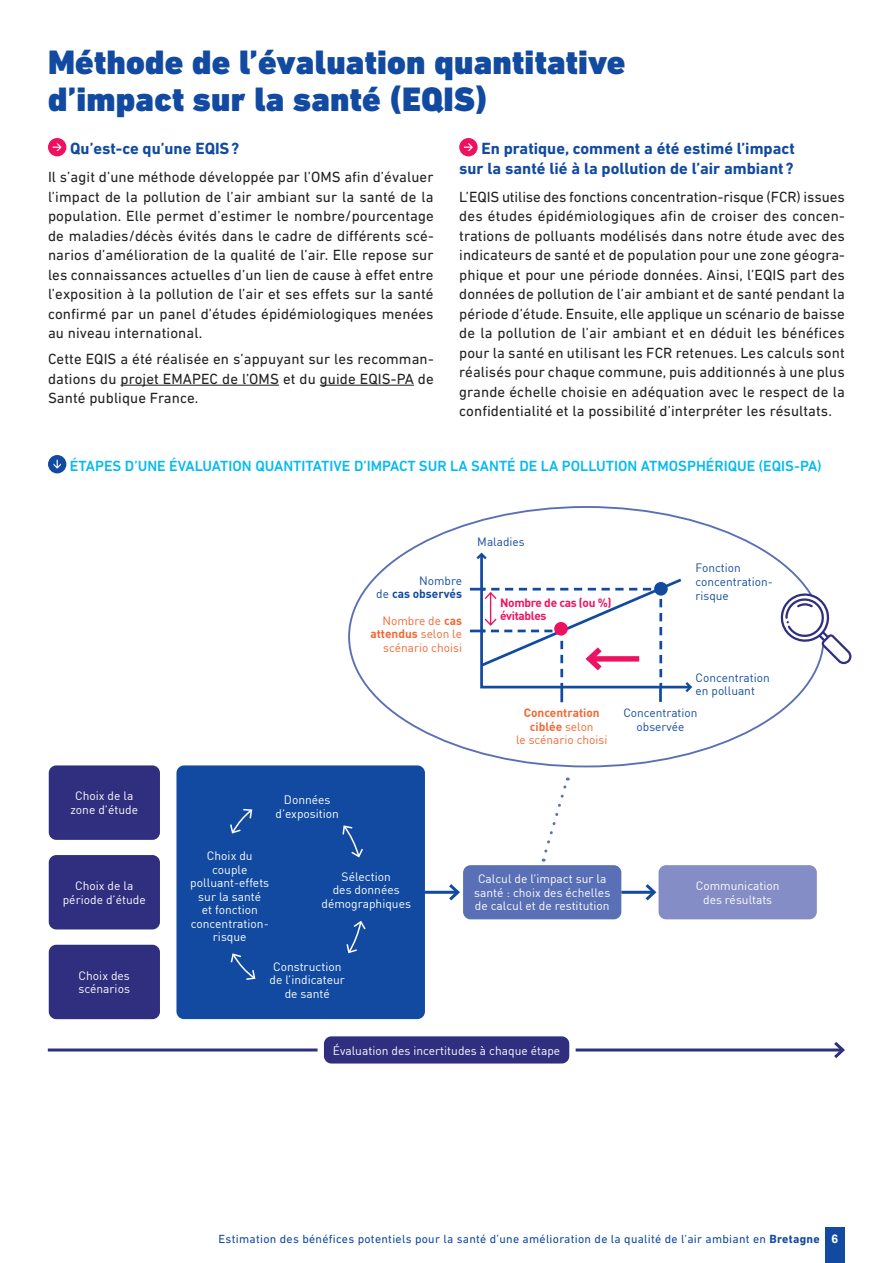
<style>
.page{position:relative;width:893px;height:1263px;background:#fff}
.page>*{position:absolute;margin:0;border:0;box-sizing:border-box;transform-origin:0 0}
.TITRE{font:900 34.5px/37.5px "DIN Next LT Pro";letter-spacing:.005em;color:#114aa0}
.ST1{font:700 16.5px/19.5px "DIN Next LT Pro";color:#114aa0;text-align:right}
.Texte_courant{font:15px/19.5px "DIN Next LT Pro";letter-spacing:.005em;color:#231f20;text-align:justify}
.Titre_Graph{font:500 15px "DIN Next LT Pro";color:#00baf1}
.t1{font:12px/13.5px "FFDIN Profor IIC";color:#fff;text-align:center}
.t2{font:12px "DIN Next LT Pro";letter-spacing:.025em;color:#114aa0}
.t3{font:11.85px/13.6px "FFDIN Profor IIC";color:#114aa0}
.t4{font:11.85px/13.6px "FFDIN Profor IIC";color:#f26833;text-align:right}
.t5{font:700 11.85px "FFDIN Profor IIC";letter-spacing:-.025em;color:#ed1261}
.t6{font:700 11.85px "FFDIN Profor IIC";color:#f26833}
.t7{font:700 11.85px "FFDIN Profor IIC";color:#114aa0}
.s1{font-weight:400}
.s2{font-weight:700}
.s3{font-family:"Arial";font-weight:700;color:#fff}
</style>
<div class="page">
<div style="left:825px;top:1227px;width:20px;height:36px;background:#114aa0"></div>
<hr style="left:121px;top:385px;width:158px;height:1px;background:#231f20">
<hr style="left:320px;top:385px;width:94px;height:1px;background:#231f20">
<div style="left:48px;top:138px;width:18px;height:18px;background:#ed1160;border-radius:50%"></div>
<svg style="left:53px;top:143px;width:9px;height:8px"></svg>
<div style="left:459px;top:138px;width:19px;height:18px;background:#ed1160;border-radius:50%"></div>
<svg style="left:464px;top:143px;width:9px;height:8px"></svg>
<div style="left:48px;top:455px;width:18px;height:18px;background:#114aa0;border-radius:50%"></div>
<svg style="left:53px;top:460px;width:8px;height:9px"></svg>
<div style="left:49px;top:765px;width:111px;height:75px;background:#2f2e7f;border-radius:8px"></div>
<div style="left:49px;top:855px;width:111px;height:74px;background:#2f2e7f;border-radius:8px"></div>
<div style="left:49px;top:945px;width:111px;height:74px;background:#2f2e7f;border-radius:8px"></div>
<div style="left:176px;top:765px;width:249px;height:254px;background:#114aa0;border-radius:8px"></div>
<div style="left:463px;top:865px;width:158px;height:54px;background:#5a70b6;border-radius:8px"></div>
<div style="left:658px;top:865px;width:159px;height:54px;background:#848dc6;border-radius:8px"></div>
<hr style="left:425px;top:891px;width:33px;height:3px;background:#114aa0">
<svg style="left:446px;top:884px;width:14px;height:17px"></svg>
<hr style="left:621px;top:891px;width:33px;height:3px;background:#114aa0">
<svg style="left:642px;top:881px;width:17px;height:22px"></svg>
<svg style="left:542px;top:777px;width:28px;height:85px"></svg>
<hr style="left:560px;top:687px;width:3px;height:15px;background:#114aa0">
<hr style="left:659px;top:687px;width:3px;height:15px;background:#114aa0">
<svg style="left:780px;top:593px;width:71px;height:71px"></svg>
<hr style="left:48px;top:1048px;width:795px;height:3px;background:#2f2e7f">
<svg style="left:831px;top:1042px;width:14px;height:16px"></svg>
<div style="left:321px;top:1033px;width:251px;height:34px;background:#2f2e7f;border-radius:11px"></div>
<div style="left:318px;top:1030px;width:258px;height:40px;border:6px solid #fff;border-radius:11px"></div>
<svg style="left:230px;top:808px;width:23px;height:26px"></svg>
<svg style="left:230px;top:953px;width:26px;height:27px"></svg>
<svg style="left:346px;top:921px;width:20px;height:33px"></svg>
<svg style="left:342px;top:825px;width:21px;height:33px"></svg>
<svg style="left:470px;top:552px;width:223px;height:143px"></svg>
<p class="TITRE" style="left:48px;top:43px;width:579px">Méthode de l’évaluation quantitative d’impact sur la santé (EQIS)</p>
<p class="ST1" style="left:70px;top:139px;width:170px">Qu’est-ce qu’une EQIS?</p>
<p class="Texte_courant" style="left:48px;top:167px;width:387px">Il s’agit d’une méthode développée par l’OMS afin d’évaluer l’impact de la pollution de l’air ambiant sur la santé de la population. Elle permet d’estimer le nombre/pourcentage de maladies/décès évités dans le cadre de différents scé&shy;narios d’amélioration de la qualité de l’air. Elle repose sur les connaissances actuelles d’un lien de cause à effet entre l’exposition à la pollution de l’air et ses effets sur la santé confirmé par un panel d’études épidémiologiques menées au niveau international.</p>
<p class="Texte_courant" style="left:48px;top:349px;width:387px">Cette EQIS a été réalisée en s’appuyant sur les recomman&shy;dations du projet EMAPEC de l’OMS et du guide EQIS-PA de Santé publique France.</p>
<p class="ST1" style="left:459px;top:139px;width:337px">En pratique, comment a été estimé l’impact sur la santé lié à la pollution de l’air ambiant ?</p>
<p class="Texte_courant" style="left:459px;top:187px;width:387px">L’EQIS utilise des fonctions concentration-risque (FCR) issues des études épidémiologiques afin de croiser des concen&shy;trations de polluants modélisés dans notre étude avec des indicateurs de santé et de population pour une zone géogra&shy;phique et pour une période données. Ainsi, l’EQIS part des données de pollution de l’air ambiant et de santé pendant la période d’étude. Ensuite, elle applique un scénario de baisse de la pollution de l’air ambiant et en déduit les bénéfices pour la santé en utilisant les FCR retenues. Les calculs sont réalisés pour chaque commune, puis additionnés à une plus grande échelle choisie en adéquation avec le respect de la confidentialité et la possibilité d’interpréter les résultats.</p>
<p class="Titre_Graph" style="left:70px;top:457px;width:753px">ÉTAPES D’UNE ÉVALUATION QUANTITATIVE D’IMPACT SUR LA SANTÉ DE LA POLLUTION ATMOSPHÉRIQUE (EQIS-PA)</p>
<p class="t1" style="left:75px;top:789px;width:60px">Choix de la</p>
<p class="t1" style="left:70px;top:802px;width:69px">zone d’étude</p>
<p class="t1" style="left:75px;top:878px;width:60px">Choix de la</p>
<p class="t1" style="left:63px;top:892px;width:84px">période d’étude</p>
<p class="t1" style="left:79px;top:968px;width:53px;text-align:left">Choix des scénarios</p>
<p class="t3" style="left:419px;top:573px;width:44px">Nombre</p>
<p class="t7" style="left:376px;top:585px;width:87px"><span class="s1">de</span> cas observés</p>
<p class="t4" style="left:370px;top:613px;width:93px">Nombre de <span class="s2">cas attendus</span> selon le scénario choisi</p>
<p class="t3" style="left:477px;top:534px;width:49px">Maladies</p>
<p class="t5" style="left:500px;top:593px;width:113px">Nombre de cas (ou %)</p>
<p class="t5" style="left:500px;top:607px;width:48px">évitables</p>
<p class="t3" style="left:696px;top:560px;width:79px">Fonction concentration&shy;risque</p>
<p class="t6" style="left:524px;top:703px;width:78px">Concentration</p>
<p class="t6" style="left:530px;top:717px;width:65px">ciblée <span class="s1">selon</span></p>
<p class="t4" style="left:516px;top:732px;width:93px">le scénario choisi</p>
<p class="t3" style="left:696px;top:670px;width:76px">Concentration</p>
<p class="t3" style="left:696px;top:684px;width:61px">en polluant</p>
<p class="t3" style="left:623px;top:705px;width:76px">Concentration</p>
<p class="t3" style="left:637px;top:719px;width:49px">observée</p>
<p class="t1" style="left:275px;top:792px;width:65px">Données d’exposition</p>
<p class="t1" style="left:190px;top:849px;width:80px">Choix du couple polluant-effets sur la santé<br>et fonction concentration&shy;risque</p>
<p class="t1" style="left:342px;top:869px;width:51px">Sélection</p>
<p class="t1" style="left:333px;top:882px;width:68px">des données</p>
<p class="t1" style="left:321px;top:896px;width:91px">démographiques</p>
<p class="t1" style="left:273px;top:959px;width:70px">Construction</p>
<p class="t1" style="left:270px;top:972px;width:77px">de l’indicateur</p>
<p class="t1" style="left:285px;top:986px;width:47px">de santé</p>
<p class="t1" style="left:474px;top:871px;width:138px">Calcul de l’impact sur la santé : choix des échelles de calcul et de restitution</p>
<p class="t1" style="left:696px;top:878px;width:85px">Communication</p>
<p class="t1" style="left:703px;top:892px;width:71px">des résultats</p>
<p class="t1" style="left:333px;top:1043px;width:229px">Évaluation des incertitudes à chaque étape</p>
<p class="t2" style="left:219px;top:1232px;width:621px">Estimation des bénéfices potentiels pour la santé d’une amélioration de la qualité de l’air ambiant en <span class="s2">Bretagne</span> <span class="s3">6</span></p>
</div>
